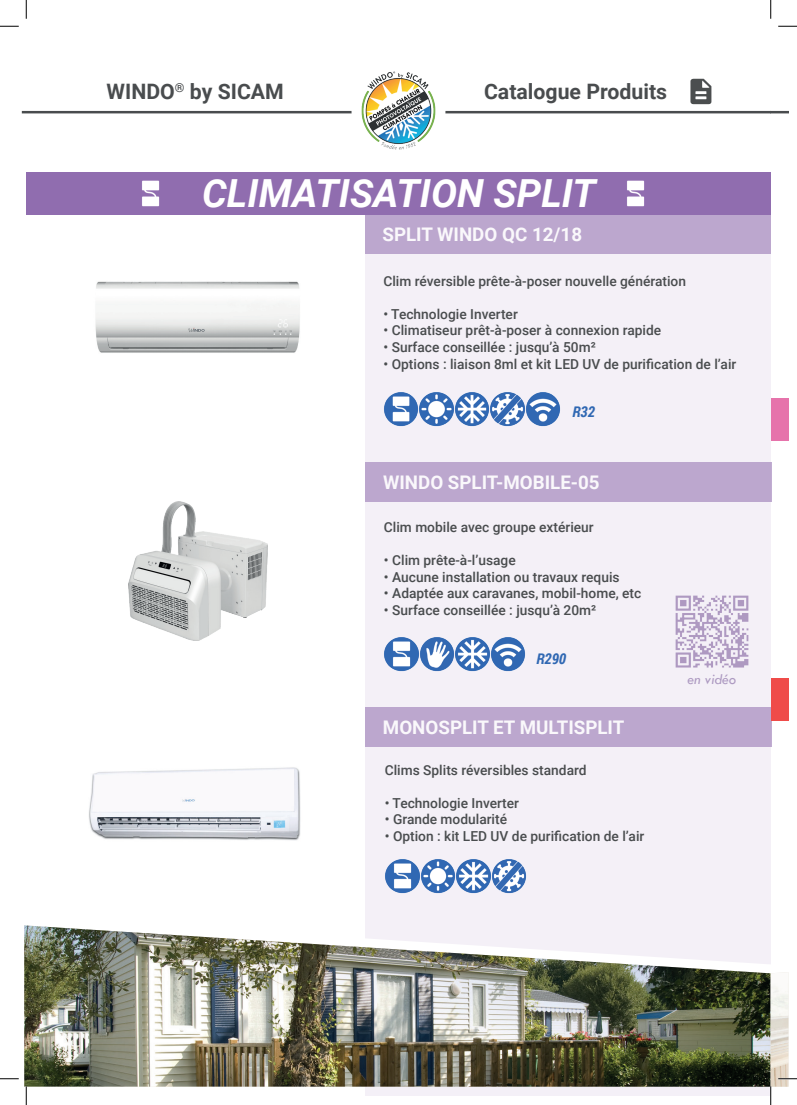
<style>
.page{position:relative;width:797px;height:1105px;background:#fff}
.page>*{position:absolute;margin:0;border:0;box-sizing:border-box;transform-origin:0 0}
.t1{font:italic 700 38.75px "Roboto";color:#fff}
.t2{font:700 21.25px "Roboto";color:#494c4e}
.t3{font:700 18.75px "Roboto";color:#fff}
.t4{font:italic 15px "Tw Cen";color:#b19fc4}
.t5{font:italic 700 15px "Roboto Condensed";color:#3068b3}
.t6{font:500 13.75px "Roboto";color:#494c4e}
</style>
<div class="page">
<hr style="left:22px;top:111px;width:749px;height:2px;background:#494c4e">
<svg style="left:771px;top:111px;width:17px;height:2px"></svg>
<img style="left:690px;top:78px;width:22px;height:27px">
<div style="left:351px;top:63px;width:94px;height:96px;background:#fff;border-radius:50%"></div>
<img style="left:361px;top:71px;width:75px;height:79px">
<div style="left:365px;top:172px;width:405px;height:924px;background:#f4f0f7"></div>
<img style="left:95px;top:281px;width:205px;height:72px">
<div style="left:26px;top:172px;width:744px;height:43px;background:#906daf"></div>
<img style="left:627px;top:180px;width:18px;height:27px">
<div style="left:365px;top:215px;width:405px;height:39px;background:#bca7ce"></div>
<img style="left:142px;top:180px;width:18px;height:27px">
<img style="left:384px;top:392px;width:176px;height:35px">
<img style="left:89px;top:767px;width:212px;height:74px">
<img style="left:128px;top:501px;width:139px;height:140px">
<img style="left:385px;top:859px;width:141px;height:35px">
<img style="left:384px;top:637px;width:141px;height:35px">
<div style="left:365px;top:707px;width:406px;height:39px;background:#bca7ce"></div>
<div style="left:365px;top:462px;width:406px;height:39px;background:#bca7ce"></div>
<div style="left:770px;top:678px;width:18px;height:43px;background:#ef4b49"></div>
<div style="left:770px;top:399px;width:18px;height:42px;background:#e673ab"></div>
<img style="left:24px;top:925px;width:746px;height:162px">
<svg style="left:0;top:25px;width:19px;height:2px"></svg>
<svg style="left:778px;top:25px;width:19px;height:2px"></svg>
<svg style="left:0;top:1078px;width:19px;height:1px"></svg>
<svg style="left:25px;top:0;width:2px;height:19px"></svg>
<svg style="left:25px;top:1086px;width:2px;height:19px"></svg>
<svg style="left:770px;top:0;width:1px;height:19px"></svg>
<svg style="left:770px;top:963px;width:27px;height:142px"></svg>
<h2 class="t2" style="left:107px;top:77px;width:179px">WINDO<sup>®</sup> by SICAM</h2>
<h2 class="t2" style="left:484px;top:77px;width:185px">Catalogue Produits</h2>
<h1 class="t1" style="left:202px;top:166px;width:395px">CLIMATISATION SPLIT</h1>
<h3 class="t3" style="left:382px;top:221px;width:201px">SPLIT WINDO QC 12/18</h3>
<p class="t6" style="left:383px;top:271px;width:304px">Clim réversible prête-à-poser nouvelle génération</p>
<p class="t6" style="left:383px;top:304px;width:136px">• Technologie Inverter</p>
<p class="t6" style="left:383px;top:321px;width:279px">• Climatiseur prêt-à-poser à connexion rapide</p>
<p class="t6" style="left:383px;top:337px;width:214px">• Surface conseillée : jusqu’à 50m²</p>
<p class="t6" style="left:383px;top:354px;width:354px">• Options : liaison 8ml et kit LED UV de purification de l’air</p>
<p class="t5" style="left:572px;top:401px;width:24px">R32</p>
<h3 class="t3" style="left:383px;top:469px;width:218px">WINDO SPLIT-MOBILE-05</h3>
<p class="t6" style="left:384px;top:518px;width:211px">Clim mobile avec groupe extérieur</p>
<p class="t6" style="left:384px;top:551px;width:133px">• Clim prête-à-l’usage</p>
<p class="t6" style="left:384px;top:567px;width:237px">• Aucune installation ou travaux requis</p>
<p class="t6" style="left:384px;top:584px;width:259px">• Adaptée aux caravanes, mobil-home, etc</p>
<p class="t6" style="left:384px;top:600px;width:214px">• Surface conseillée : jusqu’à 20m²</p>
<p class="t5" style="left:536px;top:648px;width:31px">R290</p>
<h3 class="t3" style="left:383px;top:714px;width:243px">MONOSPLIT ET MULTISPLIT</h3>
<p class="t6" style="left:385px;top:760px;width:203px">Clims Splits réversibles standard</p>
<p class="t6" style="left:385px;top:793px;width:136px">• Technologie Inverter</p>
<p class="t6" style="left:385px;top:809px;width:124px">• Grande modularité</p>
<p class="t6" style="left:385px;top:826px;width:261px">• Option : kit LED UV de purification de l’air</p>
<p class="t4" style="left:687px;top:670px;width:50px">en vidéo</p>
</div>
